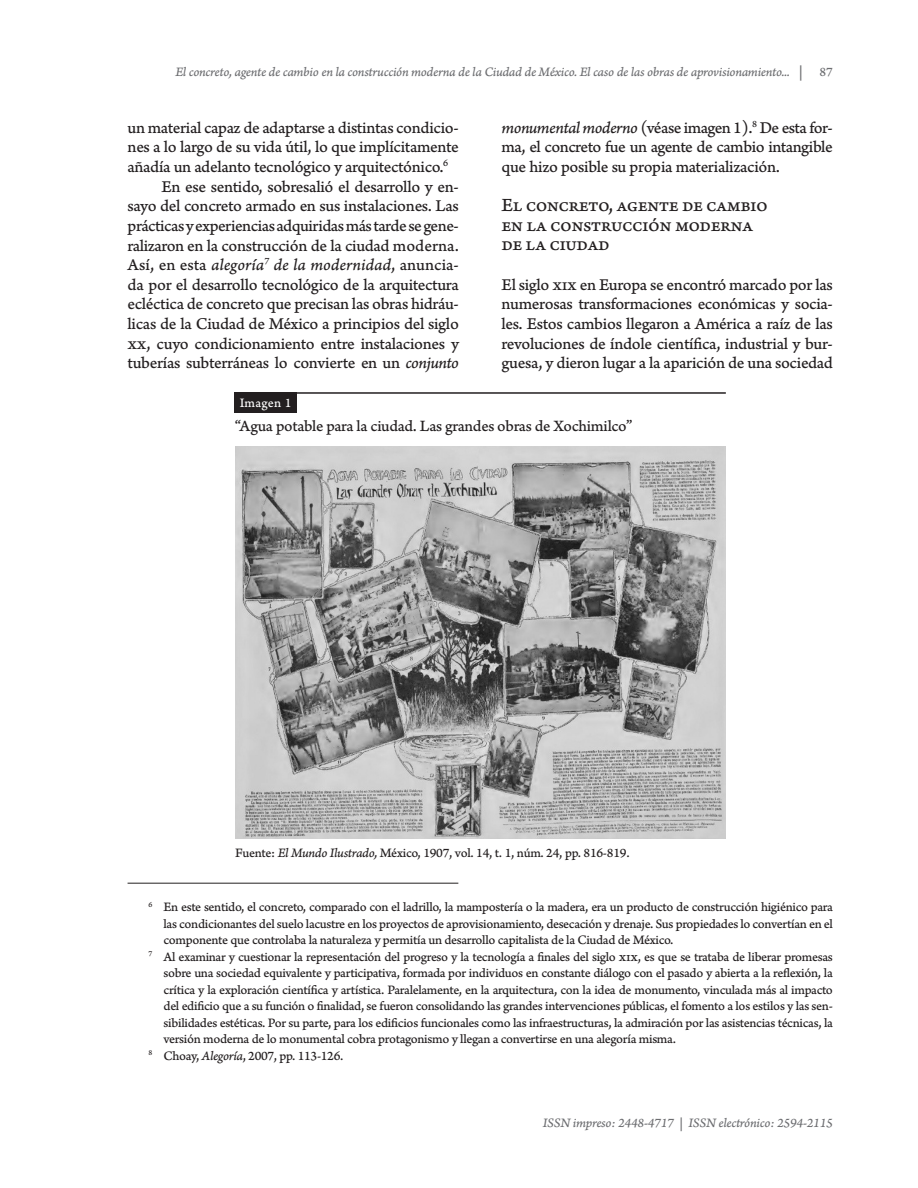
<style>
.page{position:relative;width:918px;height:1188px;background:#fff}
.page>*{position:absolute;margin:0;border:0;box-sizing:border-box;transform-origin:0 0}
.Titulo{font:19.5px "Arno Pro Caption";letter-spacing:-.03em;color:#231f20}
.Texto{font:17.25px/19.6px "Arno Pro Caption";letter-spacing:-.025em;color:#231f20;text-align:justify}
.Texto_sin_tabulacion{font:17.25px/19.6px "Arno Pro Caption";letter-spacing:-.02em;color:#231f20;text-align:justify}
.texto_imagen{font:16.5px "Arno Pro Caption";letter-spacing:-.015em;color:#231f20}
.Nota_al_pie{font:13.5px/16.5px "Arno Pro Caption";letter-spacing:-.02em;color:#231f20;text-align:justify}
.t1{font:13.5px "Arno Pro Italic Caption";letter-spacing:-.025em;color:#6c6d70}
.fuente_imagen{font:13.5px "Arno Pro Caption";letter-spacing:-.02em;color:#231f20}
.Numero_de_tabla{font:13.5px "Arno Pro Caption";color:#fff}
.s1{font-family:"Arno Pro Caption";font-size:15px}
.s2{font-family:"Arno Pro Caption"}
.s3{font-family:"Arno Pro Italic Caption"}
</style>
<div class="page">
<hr style="left:128px;top:883px;width:330px;height:1px;background:#231f20">
<hr style="left:235px;top:392px;width:491px;height:2px;background:#231f20">
<div style="left:235px;top:392px;width:62px;height:21px;background:#231f20"></div>
<img style="left:235px;top:446px;width:491px;height:393px">
<p class="t1" style="left:175px;top:64px;width:659px">El concreto, agente de cambio en la construcción moderna de la Ciudad de México. El caso de las obras de aprovisionamiento... <span class="s1">|</span> <span class="s2">87</span></p>
<p class="Texto" style="left:128px;top:118px;width:333px">un material capaz de adaptarse a distintas condicio&shy;nes a lo largo de su vida útil, lo que implícitamente añadía un adelanto tecnológico y arquitectónico.<sup>6</sup></p>
<p class="Texto" style="left:128px;top:177px;width:333px;text-indent:34px">En ese sentido, sobresalió el desarrollo y en&shy;sayo del concreto armado en sus instalaciones. Las prácticas y experiencias adquiridas más tarde se gene&shy;ralizaron en la construcción de la ciudad moderna.<br>Así, en esta <span class="s3">alegoría</span><sup>7</sup> <span class="s3">de la modernidad</span>, anuncia&shy;da por el desarrollo tecnológico de la arquitectura ecléctica de concreto que precisan las obras hidráu&shy;licas de la Ciudad de México a principios del siglo xx, cuyo condicionamiento entre instalaciones y tuberías subterráneas lo convierte en un <span class="s3">conjunto</span></p>
<p class="Texto" style="left:502px;top:118px;width:333px"><span class="s3">monumental moderno</span> (véase imagen 1).<sup>8</sup> De esta for&shy;ma, el concreto fue un agente de cambio intangible que hizo posible su propia materialización.</p>
<p class="Titulo" style="left:502px;top:194px;width:268px">El concreto, agente de cambio</p>
<p class="Titulo" style="left:502px;top:213px;width:253px">en la construcción moderna</p>
<p class="Titulo" style="left:502px;top:233px;width:110px">de la ciudad</p>
<p class="Texto_sin_tabulacion" style="left:502px;top:275px;width:333px">El siglo xix en Europa se encontró marcado por las numerosas transformaciones económicas y socia&shy;les. Estos cambios llegaron a América a raíz de las revoluciones de índole científica, industrial y bur&shy;guesa, y dieron lugar a la aparición de una sociedad</p>
<p class="Numero_de_tabla" style="left:240px;top:395px;width:53px">Imagen 1</p>
<p class="texto_imagen" style="left:235px;top:417px;width:399px">“Agua potable para la ciudad. Las grandes obras de Xochimilco”</p>
<p class="fuente_imagen" style="left:235px;top:845px;width:396px">Fuente: <span class="s3">El Mundo Ilustrado,</span> México, 1907, vol. 14, t. 1, núm. 24, pp. 816-819.</p>
<p class="Nota_al_pie" style="left:164px;top:899px;width:671px;text-indent:-15px"><sup>6</sup> En este sentido, el concreto, comparado con el ladrillo, la mampostería o la madera, era un producto de construcción higiénico para las condicionantes del suelo lacustre en los proyectos de aprovisionamiento, desecación y drenaje. Sus propiedades lo convertían en el componente que controlaba la naturaleza y permitía un desarrollo capitalista de la Ciudad de México.</p>
<p class="Nota_al_pie" style="left:164px;top:949px;width:671px;text-indent:-15px"><sup>7</sup> Al examinar y cuestionar la representación del progreso y la tecnología a finales del siglo xix, es que se trataba de liberar promesas sobre una sociedad equivalente y participativa, formada por individuos en constante diálogo con el pasado y abierta a la reflexión, la crítica y la exploración científica y artística. Paralelamente, en la arquitectura, con la idea de monumento, vinculada más al impacto del edificio que a su función o finalidad, se fueron consolidando las grandes intervenciones públicas, el fomento a los estilos y las sen&shy;sibilidades estéticas. Por su parte, para los edificios funcionales como las infraestructuras, la admiración por las asistencias técnicas, la versión moderna de lo monumental cobra protagonismo y llegan a convertirse en una alegoría misma.</p>
<p class="Nota_al_pie" style="left:149px;top:1048px;width:196px"><sup>8</sup> Choay, <span class="s3">Alegoría</span>, 2007, pp. 113-126.</p>
<p class="t1" style="left:543px;top:1115px;width:292px">ISSN impreso: 2448-4717 | ISSN electrónico: 2594-2115</p>
</div>
